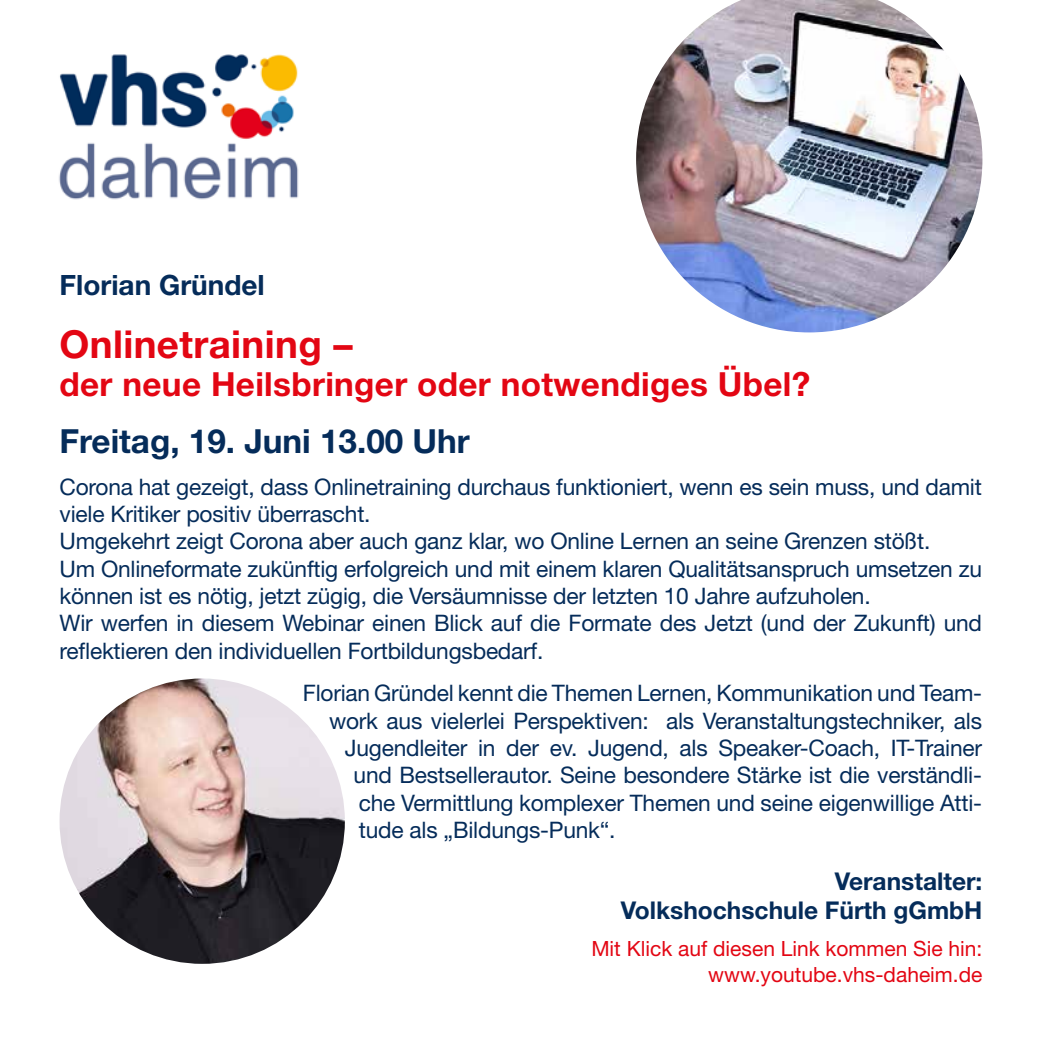
<style>
.page{position:relative;width:1042px;height:1042px;background:#fff}
.page>*{position:absolute;margin:0;border:0;box-sizing:border-box;transform-origin:0 0}
.t1{font:700 38.5px "Helvetica Neue LT";letter-spacing:.01em;color:#e30613}
.t2{font:700 33.25px "Helvetica Neue LT";letter-spacing:.01em;color:#e30613}
.t3{font:700 33.25px "Helvetica Neue LT";color:#052c5a}
.t4{font:700 28px "Helvetica Neue LT";color:#052c5a}
.t5{font:700 24.5px/29.4px "Helvetica Neue LT";color:#052c5a;text-align:right}
.t6{font:22.75px/27.3px "Helvetica Neue LT";letter-spacing:-.01em;color:#052c5a}
.t7{font:21px/26.2px "Helvetica Neue LT";color:#e30613;text-align:right}
</style>
<div class="page">
<img style="left:59px;top:54px;width:240px;height:146px">
<img style="left:60px;top:678px;width:285px;height:286px;border-radius:143px">
<img style="left:636px;top:0;width:346px;height:332px">
<p class="t4" style="left:60px;top:267px;width:207px">Florian Gründel</p>
<h1 class="t1" style="left:60px;top:320px;width:294px">Onlinetraining –</h1>
<h2 class="t2" style="left:60px;top:364px;width:752px">der neue Heilsbringer oder notwendiges Übel?</h2>
<h2 class="t3" style="left:60px;top:420px;width:412px">Freitag, 19. Juni 13.00 Uhr</h2>
<p class="t6" style="left:60px;top:473px;width:924px">Corona hat gezeigt, dass Onlinetraining durchaus funktioniert, wenn es sein muss, und damit viele Kritiker positiv überrascht.<br>Umgekehrt zeigt Corona aber auch ganz klar, wo Online Lernen an seine Grenzen stößt.<br>Um Onlineformate zukünftig erfolgreich und mit einem klaren Qualitätsanspruch umsetzen zu können ist es nötig, jetzt zügig, die Versäumnisse der letzten 10 Jahre aufzuholen.<br>Wir werfen in diesem Webinar einen Blick auf die Formate des Jetzt (und der Zukunft) und reflektieren den individuellen Fortbildungsbedarf.</p>
<p class="t6" style="left:303px;top:679px;width:681px">Florian Gründel kennt die Themen Lernen, Kommunikation und Team-</p>
<p class="t6" style="left:329px;top:706px;width:654px">work aus vielerlei Perspektiven: als Veranstaltungstechniker, als</p>
<p class="t6" style="left:345px;top:734px;width:638px">Jugendleiter in der ev. Jugend, als Speaker-Coach, IT-Trainer</p>
<p class="t6" style="left:354px;top:761px;width:630px">und Bestsellerautor. Seine besondere Stärke ist die verständli-</p>
<p class="t6" style="left:359px;top:788px;width:625px">che Vermittlung komplexer Themen und seine eigenwillige Atti-</p>
<p class="t6" style="left:359px;top:816px;width:258px">tude als „Bildungs-Punk“.</p>
<p class="t5" style="left:621px;top:865px;width:363px">Veranstalter:<br>Volkshochschule Fürth gGmbH</p>
<p class="t7" style="left:591px;top:935px;width:393px">Mit Klick auf diesen Link kommen Sie hin: www.youtube.vhs-daheim.de</p>
</div>
